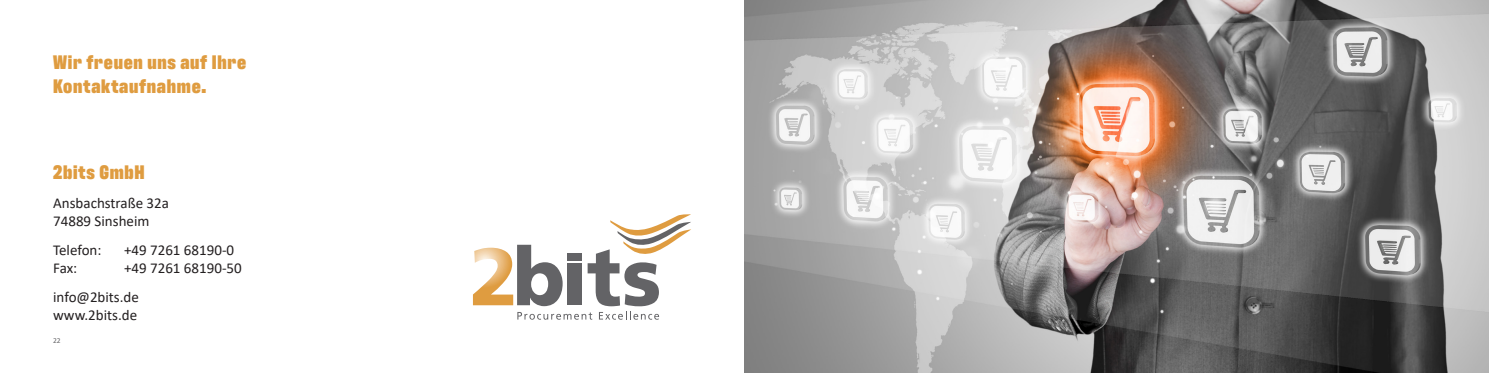
<style>
.page{position:relative;width:1489px;height:373px;background:#fff}
.page>*{position:absolute;margin:0;border:0;box-sizing:border-box;transform-origin:0 0}
.Headline_2{font:900 20px/24px "Antarctican Headline";letter-spacing:.035em;color:#df9c40}
.t1{font:15px "Calibri";color:#231f20}
.t2{font:7.5px "Calibri";color:#636366}
</style>
<div class="page">
<img style="left:744px;top:0;width:744px;height:372px">
<svg style="left:473px;top:214px;width:218px;height:105px"></svg>
<p class="Headline_2" style="left:53px;top:49px;width:194px">Wir freuen uns auf Ihre<br>Kontaktaufnahme.</p>
<p class="Headline_2" style="left:53px;top:159px;width:93px">2bits GmbH</p>
<p class="t1" style="left:53px;top:192px;width:117px">Ansbachstraße 32a</p>
<p class="t1" style="left:53px;top:210px;width:98px">74889 Sinsheim</p>
<p class="t1" style="left:53px;top:239px;width:50px">Telefon:</p>
<p class="t1" style="left:124px;top:239px;width:112px">+49 7261 68190-0</p>
<p class="t1" style="left:53px;top:257px;width:26px">Fax:</p>
<p class="t1" style="left:124px;top:257px;width:119px">+49 7261 68190-50</p>
<p class="t1" style="left:53px;top:286px;width:87px">info@2bits.de</p>
<p class="t1" style="left:53px;top:304px;width:86px">www.2bits.de</p>
<p class="t2" style="left:53px;top:335px;width:9px">22</p>
</div>
